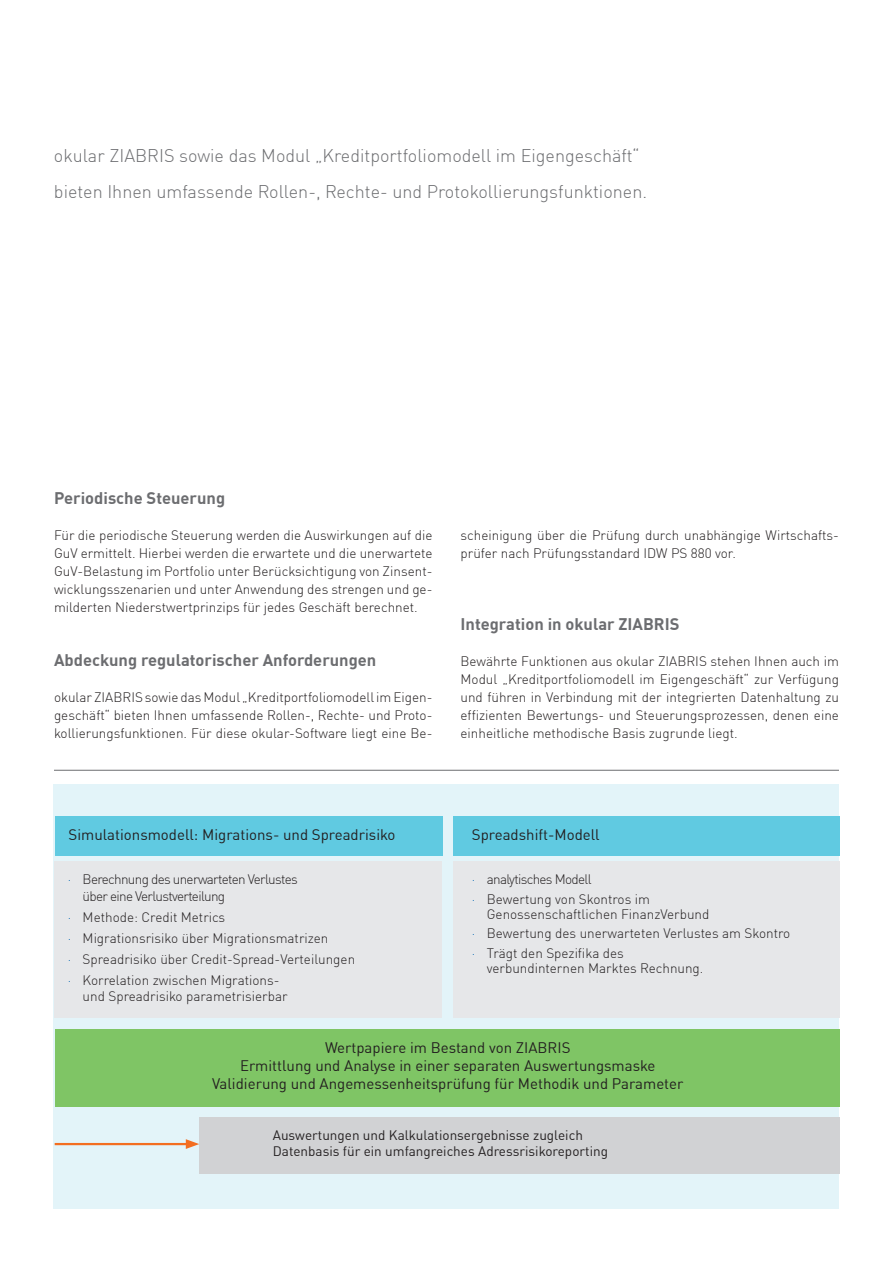
<style>
.page{position:relative;width:893px;height:1263px;background:#fff}
.page>*{position:absolute;margin:0;border:0;box-sizing:border-box;transform-origin:0 0}
.t1{font:300 18px/36px "DIN Offc";color:#6c6d70}
.t2{font:700 16.5px "DIN Offc";color:#6c6d70}
.t3{font:15px "DIN Offc";color:#231f20}
.t4{font:300 13.5px/18px "DIN Offc";color:#231f20;text-align:justify}
.t5{font:13.5px "DIN Offc";color:#231f20}
.t6{font:300 13.5px "DIN Offc";letter-spacing:-.05em;color:#231f20}
.s1{color:#0166b3}
</style>
<div class="page">
<div style="left:54px;top:784px;width:785px;height:425px;background:#e3f4f9"></div>
<hr style="left:54px;top:770px;width:785px;height:1px;background:#6c6d70">
<div style="left:453px;top:817px;width:386px;height:39px;background:#60cae1"></div>
<div style="left:55px;top:861px;width:387px;height:157px;background:#e6e7e9"></div>
<div style="left:453px;top:861px;width:387px;height:157px;background:#e6e7e9"></div>
<div style="left:55px;top:816px;width:387px;height:40px;background:#60cae1"></div>
<div style="left:55px;top:1029px;width:784px;height:77px;background:#7fc565"></div>
<div style="left:199px;top:1117px;width:640px;height:56px;background:#d1d2d4"></div>
<hr style="left:55px;top:1143px;width:135px;height:2px;background:#f36e21">
<svg style="left:186px;top:1139px;width:13px;height:10px"></svg>
<p class="t1" style="left:54px;top:138px;width:595px">okular ZIABRIS sowie das Modul „Kreditportfoliomodell im Eigengeschäft“ bieten Ihnen umfassende Rollen-, Rechte- und Protokollierungsfunktionen.</p>
<p class="t2" style="left:54px;top:487px;width:173px">Periodische Steuerung</p>
<p class="t4" style="left:54px;top:526px;width:380px">Für die periodische Steuerung werden die Auswirkungen auf die GuV ermittelt. Hierbei werden die erwartete und die unerwartete GuV-Belastung im Portfolio unter Berücksichtigung von Zinsent&shy;wicklungsszenarien und unter Anwendung des strengen und ge&shy;milderten Niederstwertprinzips für jedes Geschäft berechnet.</p>
<p class="t2" style="left:54px;top:649px;width:324px">Abdeckung regulatorischer Anforderungen</p>
<p class="t4" style="left:54px;top:688px;width:380px">okular ZIABRIS sowie das Modul „Kreditportfoliomodell im Eigen&shy;geschäft“ bieten Ihnen umfassende Rollen-, Rechte- und Proto&shy;kollierungsfunktionen. Für diese okular-Software liegt eine Be-</p>
<p class="t4" style="left:460px;top:526px;width:380px">scheinigung über die Prüfung durch unabhängige Wirtschafts&shy;prüfer nach Prüfungsstandard IDW PS 880 vor.</p>
<p class="t2" style="left:460px;top:613px;width:221px">Integration in okular ZIABRIS</p>
<p class="t4" style="left:460px;top:652px;width:380px">Bewährte Funktionen aus okular ZIABRIS stehen Ihnen auch im Modul „Kreditportfoliomodell im Eigengeschäft“ zur Verfügung und führen in Verbindung mit der integrierten Datenhaltung zu effizienten Bewertungs- und Steuerungsprozessen, denen eine einheitliche methodische Basis zugrunde liegt.</p>
<p class="t3" style="left:69px;top:825px;width:328px">Simulationsmodell: Migrations- und Spreadrisiko</p>
<p class="t6" style="left:68px;top:871px;width:231px"><span class="s1">·</span> Berechnung des unerwarteten Verlustes</p>
<p class="t6" style="left:83px;top:887px;width:144px">über eine Verlustverteilung</p>
<p class="t4" style="left:68px;top:908px;width:159px"><span class="s1">·</span> Methode: Credit Metrics</p>
<p class="t4" style="left:68px;top:929px;width:262px"><span class="s1">·</span> Migrationsrisiko über Migrationsmatrizen</p>
<p class="t4" style="left:68px;top:950px;width:289px"><span class="s1">·</span> Spreadrisiko über Credit-Spread-Verteilungen</p>
<p class="t4" style="left:83px;top:972px;width:206px;line-height:16.2px;text-indent:-15px"><span class="s1">·</span> Korrelation zwischen Migrations&shy;und Spreadrisiko parametrisierbar</p>
<p class="t3" style="left:472px;top:825px;width:129px">Spreadshift-Modell</p>
<p class="t6" style="left:472px;top:871px;width:121px"><span class="s1">·</span> analytisches Modell</p>
<p class="t4" style="left:472px;top:890px;width:180px"><span class="s1">·</span> Bewertung von Skontros im</p>
<p class="t4" style="left:487px;top:905px;width:224px">Genossenschaftlichen FinanzVerbund</p>
<p class="t4" style="left:472px;top:924px;width:320px"><span class="s1">·</span> Bewertung des unerwarteten Verlustes am Skontro</p>
<p class="t4" style="left:472px;top:944px;width:153px"><span class="s1">·</span> Trägt den Spezifika des</p>
<p class="t4" style="left:487px;top:959px;width:218px">verbundinternen Marktes Rechnung.</p>
<p class="t3" style="left:325px;top:1038px;width:247px">Wertpapiere im Bestand von ZIABRIS</p>
<p class="t3" style="left:240px;top:1056px;width:417px">Ermittlung und Analyse in einer separaten Auswertungsmaske</p>
<p class="t3" style="left:212px;top:1074px;width:473px">Validierung und Angemessenheitsprüfung für Methodik und Parameter</p>
<p class="t5" style="left:273px;top:1127px;width:312px">Auswertungen und Kalkulationsergebnisse zugleich</p>
<p class="t5" style="left:273px;top:1143px;width:337px">Datenbasis für ein umfangreiches Adressrisikoreporting</p>
</div>
